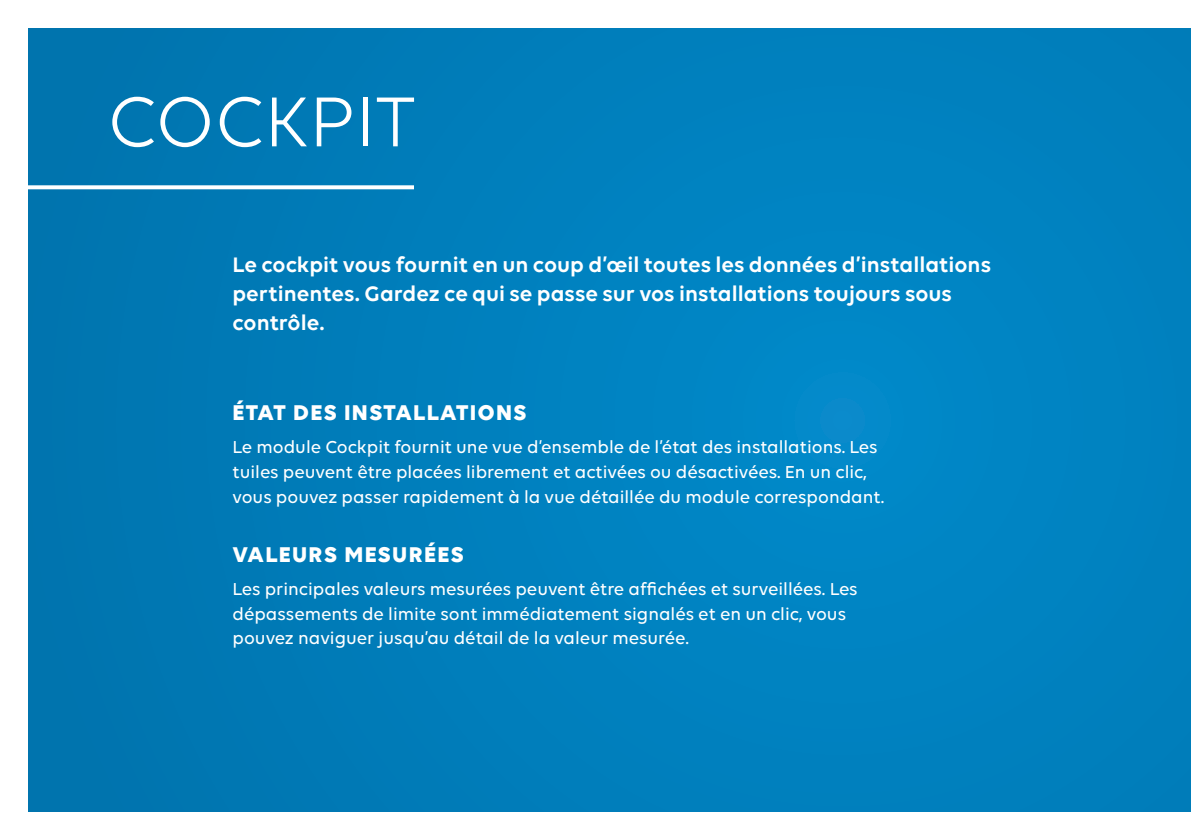
<style>
.page{position:relative;width:1191px;height:840px;background:#fff}
.page>*{position:absolute;margin:0;border:0;box-sizing:border-box;transform-origin:0 0}
.t1{font:76px "Volte";color:#fff}
.t2{font:700 23px "Volte";letter-spacing:.06em;color:#fff}
.t3{font:600 22.6px/29px "Volte";color:#fff}
.t4{font:500 18.6px/24.6px "Volte";color:#fff}
</style>
<div class="page">
<div style="left:28px;top:28px;width:1163px;height:783px;background:linear-gradient(to right,#0077b2,#0086c5)"></div>
<svg style="left:28px;top:185px;width:386px;height:4px"></svg>
<h1 class="t1" style="left:107px;top:94px;width:309px">COCKPIT</h1>
<p class="t3" style="left:232px;top:252px;width:760px">Le cockpit vous fournit en un coup d’œil toutes les données d’installations pertinentes. Gardez ce qui se passe sur vos installations toujours sous contrôle.</p>
<p class="t2" style="left:232px;top:404px;width:295px">ÉTAT DES INSTALLATIONS</p>
<p class="t4" style="left:232px;top:436px;width:653px">Le module Cockpit fournit une vue d’ensemble de l’état des installations. Les tuiles peuvent être placées librement et activées ou désactivées. En un clic, vous pouvez passer rapidement à la vue détaillée du module correspondant.</p>
<p class="t2" style="left:232px;top:545px;width:232px">VALEURS MESURÉES</p>
<p class="t4" style="left:232px;top:578px;width:626px">Les principales valeurs mesurées peuvent être affichées et surveillées. Les dépassements de limite sont immédiatement signalés et en un clic, vous pouvez naviguer jusqu’au détail de la valeur mesurée.</p>
</div>
